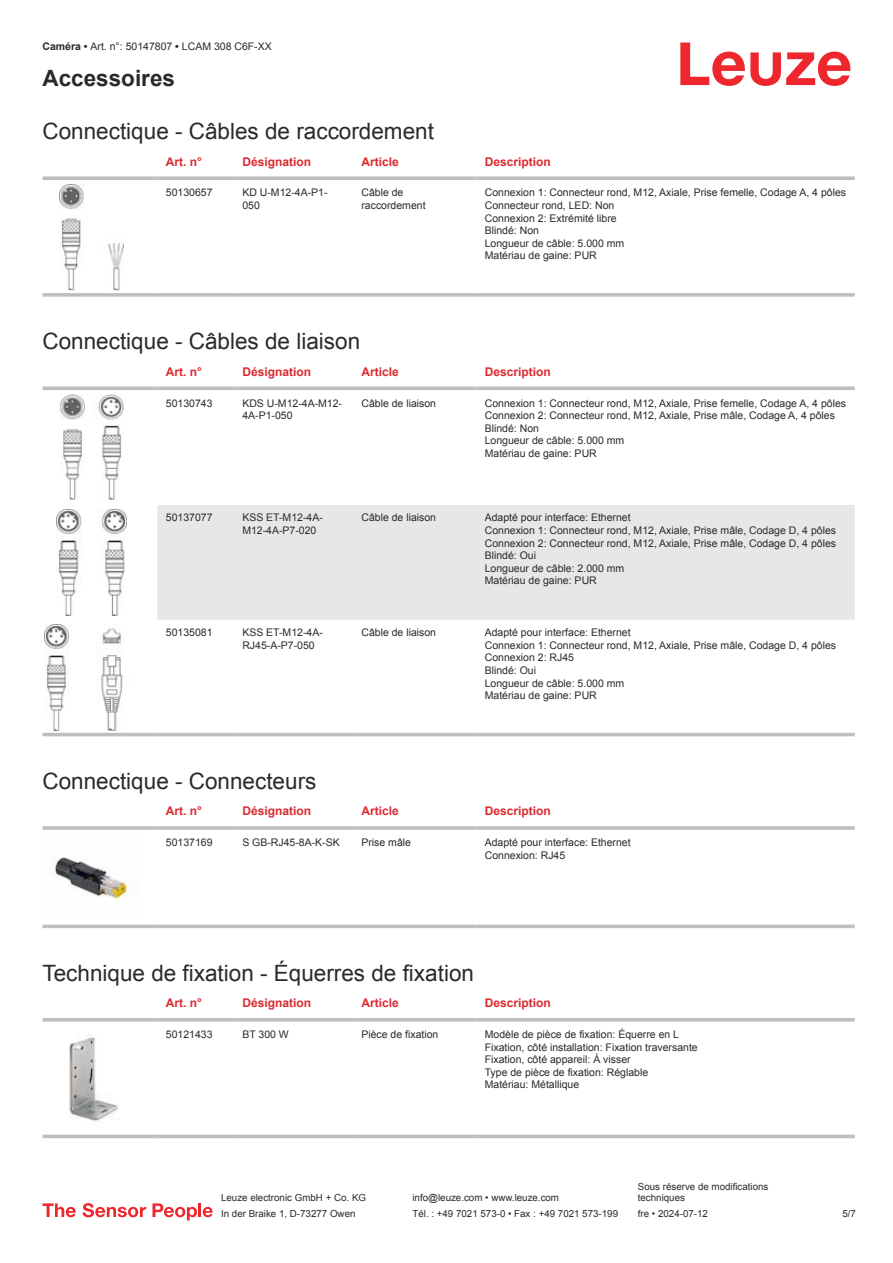
<style>
.page{position:relative;width:893px;height:1263px;background:#fff}
.page>*{position:absolute;margin:0;border:0;box-sizing:border-box;transform-origin:0 0}
.t1{font:22.5px "Arial";color:#2b292a}
.t2{font:700 22.5px "Arial";color:#2b292a}
.t3{font:700 12px "Arial";color:#db2a30}
.t4{font:10.5px/12.6px "Arial";color:#2b292a}
.t5{font:9.75px/11.7px "Arial";color:#2b292a}
.s1{font-weight:700}
</style>
<div class="page">
<svg style="left:680px;top:43px;width:170px;height:43px"></svg>
<svg style="left:43px;top:176px;width:114px;height:4px"></svg>
<svg style="left:157px;top:176px;width:77px;height:4px"></svg>
<svg style="left:234px;top:176px;width:119px;height:4px"></svg>
<svg style="left:353px;top:176px;width:123px;height:4px"></svg>
<svg style="left:476px;top:176px;width:379px;height:4px;fill:#bdbfc1"></svg>
<svg style="left:43px;top:293px;width:114px;height:4px"></svg>
<svg style="left:157px;top:293px;width:77px;height:4px"></svg>
<svg style="left:234px;top:293px;width:119px;height:4px"></svg>
<svg style="left:353px;top:293px;width:123px;height:4px"></svg>
<svg style="left:476px;top:293px;width:379px;height:4px;fill:#c1c3c5"></svg>
<img style="left:59px;top:184px;width:65px;height:107px">
<svg style="left:43px;top:403px;width:812px;height:334px"></svg>
<div style="left:157px;top:505px;width:698px;height:115px;background:#e6e7e9"></div>
<svg style="left:43px;top:386px;width:114px;height:4px"></svg>
<svg style="left:157px;top:386px;width:77px;height:4px"></svg>
<svg style="left:234px;top:386px;width:119px;height:4px"></svg>
<svg style="left:353px;top:386px;width:123px;height:4px"></svg>
<svg style="left:476px;top:386px;width:379px;height:4px;fill:#bdbfc1"></svg>
<hr style="left:43px;top:733px;width:114px;height:3px;background:#bdbfc1">
<hr style="left:157px;top:733px;width:77px;height:3px;background:#bdbfc1">
<hr style="left:234px;top:733px;width:119px;height:3px;background:#bdbfc1">
<hr style="left:353px;top:733px;width:123px;height:3px;background:#bdbfc1">
<hr style="left:476px;top:733px;width:379px;height:3px;background:#bdbfc1">
<img style="left:60px;top:394px;width:63px;height:107px">
<img style="left:56px;top:509px;width:70px;height:106px">
<img style="left:45px;top:624px;width:93px;height:106px">
<hr style="left:43px;top:826px;width:114px;height:4px;background:#bdbfc1">
<hr style="left:157px;top:826px;width:77px;height:4px;background:#c8cacc">
<hr style="left:234px;top:826px;width:119px;height:4px;background:#c3c5c7">
<hr style="left:353px;top:826px;width:123px;height:4px;background:#bdbfc1">
<hr style="left:476px;top:826px;width:379px;height:4px;background:#c8cacc">
<svg style="left:43px;top:924px;width:114px;height:4px"></svg>
<svg style="left:157px;top:924px;width:77px;height:4px"></svg>
<svg style="left:234px;top:924px;width:119px;height:4px"></svg>
<svg style="left:353px;top:924px;width:123px;height:4px"></svg>
<svg style="left:476px;top:924px;width:379px;height:4px;fill:#bdbfc1"></svg>
<img style="left:52px;top:857px;width:85px;height:45px">
<svg style="left:43px;top:1021px;width:812px;height:118px"></svg>
<hr style="left:43px;top:1018px;width:114px;height:3px;background:#bdbfc1">
<hr style="left:157px;top:1018px;width:77px;height:3px;background:#bdbfc1">
<hr style="left:234px;top:1018px;width:119px;height:3px;background:#bdbfc1">
<hr style="left:353px;top:1018px;width:123px;height:3px;background:#bdbfc1">
<hr style="left:476px;top:1018px;width:379px;height:3px;background:#bdbfc1">
<svg style="left:43px;top:1134px;width:114px;height:4px"></svg>
<svg style="left:157px;top:1134px;width:77px;height:4px"></svg>
<svg style="left:234px;top:1134px;width:119px;height:4px"></svg>
<svg style="left:353px;top:1134px;width:123px;height:4px"></svg>
<svg style="left:476px;top:1134px;width:379px;height:4px;fill:#bdbfc1"></svg>
<img style="left:52px;top:1026px;width:79px;height:106px">
<svg style="left:43px;top:1203px;width:33px;height:14px"></svg>
<svg style="left:83px;top:1203px;width:63px;height:14px"></svg>
<svg style="left:153px;top:1203px;width:44px;height:17px"></svg>
<hr style="left:198px;top:1203px;width:3px;height:14px;background:#ed272d">
<svg style="left:203px;top:1207px;width:10px;height:10px"></svg>
<p class="t4" style="left:43px;top:41px;width:231px"><span class="s1">Caméra •</span> Art. n°: 50147807 <span class="s1">•</span> LCAM 308 C6F-XX</p>
<h1 class="t2" style="left:43px;top:70px;width:134px">Accessoires</h1>
<h1 class="t1" style="left:43px;top:123px;width:393px">Connectique - Câbles de raccordement</h1>
<p class="t3" style="left:166px;top:157px;width:38px">Art. n°</p>
<p class="t3" style="left:242px;top:157px;width:70px">Désignation</p>
<p class="t3" style="left:361px;top:157px;width:39px">Article</p>
<p class="t3" style="left:485px;top:157px;width:68px">Description</p>
<p class="t4" style="left:166px;top:187px;width:48px">50130657</p>
<p class="t4" style="left:242px;top:187px;width:87px">KD U-M12-4A-P1-<br>050</p>
<p class="t4" style="left:361px;top:187px;width:66px">Câble de raccordement</p>
<p class="t4" style="left:485px;top:187px;width:363px">Connexion 1: Connecteur rond, M12, Axiale, Prise femelle, Codage A, 4 pôles<br>Connecteur rond, LED: Non<br>Connexion 2: Extrémité libre<br>Blindé: Non<br>Longueur de câble: 5.000 mm<br>Matériau de gaine: PUR</p>
<h1 class="t1" style="left:43px;top:333px;width:319px">Connectique - Câbles de liaison</h1>
<p class="t3" style="left:166px;top:367px;width:38px">Art. n°</p>
<p class="t3" style="left:242px;top:367px;width:70px">Désignation</p>
<p class="t3" style="left:361px;top:367px;width:39px">Article</p>
<p class="t3" style="left:485px;top:367px;width:68px">Description</p>
<p class="t4" style="left:166px;top:397px;width:48px">50130743</p>
<p class="t4" style="left:242px;top:397px;width:101px">KDS U-M12-4A-M12-<br>4A-P1-050</p>
<p class="t4" style="left:361px;top:397px;width:76px">Câble de liaison</p>
<p class="t4" style="left:485px;top:397px;width:363px">Connexion 1: Connecteur rond, M12, Axiale, Prise femelle, Codage A, 4 pôles Connexion 2: Connecteur rond, M12, Axiale, Prise mâle, Codage A, 4 pôles Blindé: Non<br>Longueur de câble: 5.000 mm<br>Matériau de gaine: PUR</p>
<p class="t4" style="left:166px;top:512px;width:48px">50137077</p>
<p class="t4" style="left:242px;top:512px;width:82px">KSS ET-M12-4A-<br>M12-4A-P7-020</p>
<p class="t4" style="left:361px;top:512px;width:76px">Câble de liaison</p>
<p class="t4" style="left:485px;top:512px;width:353px">Adapté pour interface: Ethernet<br>Connexion 1: Connecteur rond, M12, Axiale, Prise mâle, Codage D, 4 pôles Connexion 2: Connecteur rond, M12, Axiale, Prise mâle, Codage D, 4 pôles Blindé: Oui<br>Longueur de câble: 2.000 mm<br>Matériau de gaine: PUR</p>
<p class="t4" style="left:166px;top:627px;width:48px">50135081</p>
<p class="t4" style="left:242px;top:627px;width:82px">KSS ET-M12-4A-<br>RJ45-A-P7-050</p>
<p class="t4" style="left:361px;top:627px;width:76px">Câble de liaison</p>
<p class="t4" style="left:485px;top:627px;width:353px">Adapté pour interface: Ethernet<br>Connexion 1: Connecteur rond, M12, Axiale, Prise mâle, Codage D, 4 pôles<br>Connexion 2: RJ45<br>Blindé: Oui<br>Longueur de câble: 5.000 mm<br>Matériau de gaine: PUR</p>
<h1 class="t1" style="left:43px;top:773px;width:275px">Connectique - Connecteurs</h1>
<p class="t3" style="left:166px;top:807px;width:38px">Art. n°</p>
<p class="t3" style="left:242px;top:807px;width:70px">Désignation</p>
<p class="t3" style="left:361px;top:807px;width:39px">Article</p>
<p class="t3" style="left:485px;top:807px;width:68px">Description</p>
<p class="t4" style="left:166px;top:837px;width:48px">50137169</p>
<p class="t4" style="left:242px;top:837px;width:99px">S GB-RJ45-8A-K-SK</p>
<p class="t4" style="left:361px;top:837px;width:51px">Prise mâle</p>
<p class="t4" style="left:485px;top:837px;width:147px">Adapté pour interface: Ethernet<br>Connexion: RJ45</p>
<h1 class="t1" style="left:43px;top:964px;width:433px">Technique de fixation - Équerres de fixation</h1>
<p class="t3" style="left:166px;top:998px;width:38px">Art. n°</p>
<p class="t3" style="left:242px;top:998px;width:70px">Désignation</p>
<p class="t3" style="left:361px;top:998px;width:39px">Article</p>
<p class="t3" style="left:485px;top:998px;width:68px">Description</p>
<p class="t4" style="left:166px;top:1029px;width:48px">50121433</p>
<p class="t4" style="left:242px;top:1029px;width:48px">BT 300 W</p>
<p class="t4" style="left:361px;top:1029px;width:79px">Pièce de fixation</p>
<p class="t4" style="left:485px;top:1029px;width:215px">Modèle de pièce de fixation: Équerre en L Fixation, côté installation: Fixation traversante Fixation, côté appareil: À visser<br>Type de pièce de fixation: Réglable<br>Matériau: Métallique</p>
<p class="t5" style="left:221px;top:1193px;width:146px">Leuze electronic GmbH + Co. KG</p>
<p class="t5" style="left:412px;top:1193px;width:148px">info@leuze.com • www.leuze.com</p>
<p class="t5" style="left:638px;top:1181px;width:132px">Sous réserve de modifications techniques</p>
<p class="t5" style="left:221px;top:1209px;width:136px">In der Braike 1, D-73277 Owen</p>
<p class="t5" style="left:412px;top:1209px;width:207px">Tél. : +49 7021 573-0 • Fax : +49 7021 573-199</p>
<p class="t5" style="left:638px;top:1209px;width:72px">fre • 2024-07-12</p>
<p class="t5" style="left:842px;top:1209px;width:15px">5 /7</p>
</div>
